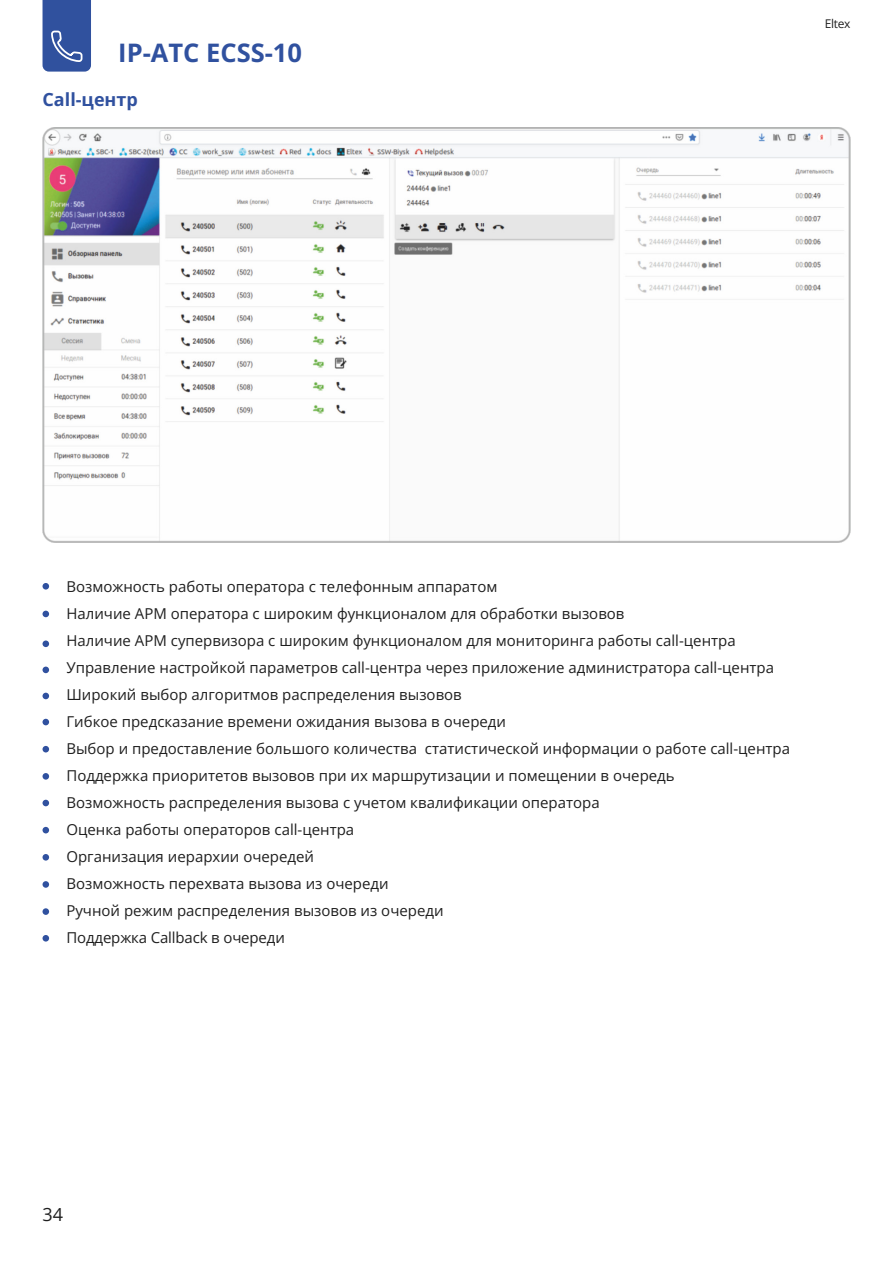
<style>
.page{position:relative;width:893px;height:1263px;background:#fff}
.page>*{position:absolute;margin:0;border:0;box-sizing:border-box;transform-origin:0 0}
.t1{font:700 25.5px "Open Sans";color:#30519f}
.t2{font:700 18px "Open Sans";color:#30519f}
.t3{font:18px "Open Sans";color:#1f1f1f}
.t4{font:15px/27px "Open Sans";color:#1f1f1f}
.t5{font:12px "Open Sans";letter-spacing:-.03em;color:#1f1f1f}
</style>
<div class="page">
<svg style="left:43px;top:0;width:48px;height:72px;background:#3d5ca4"></svg>
<svg style="left:43px;top:583px;width:6px;height:6px"></svg>
<svg style="left:43px;top:611px;width:6px;height:6px"></svg>
<div style="left:43px;top:640px;width:6px;height:7px;background:#30519f;border-radius:50%"></div>
<svg style="left:43px;top:667px;width:6px;height:6px"></svg>
<svg style="left:43px;top:693px;width:6px;height:6px"></svg>
<svg style="left:43px;top:719px;width:6px;height:6px"></svg>
<svg style="left:43px;top:746px;width:6px;height:6px"></svg>
<div style="left:43px;top:773px;width:6px;height:7px;background:#30519f;border-radius:50%"></div>
<svg style="left:43px;top:800px;width:6px;height:6px"></svg>
<svg style="left:43px;top:854px;width:6px;height:6px"></svg>
<svg style="left:43px;top:827px;width:6px;height:6px"></svg>
<div style="left:43px;top:881px;width:6px;height:7px;background:#30519f;border-radius:50%"></div>
<div style="left:43px;top:908px;width:6px;height:7px;background:#30519f;border-radius:50%"></div>
<svg style="left:43px;top:935px;width:6px;height:6px"></svg>
<img style="left:43px;top:128px;width:807px;height:414px">
<h1 class="t1" style="left:118px;top:35px;width:185px">IP-ATC ECSS-10</h1>
<p class="t2" style="left:43px;top:87px;width:97px">Call-центр</p>
<p class="t5" style="left:825px;top:15px;width:27px">Eltex</p>
<p class="t4" style="left:66px;top:572px;width:725px">Возможность работы оператора с телефонным аппаратом<br>Наличие АРМ оператора с широким функционалом для обработки вызовов<br>Наличие АРМ cупервизора с широким функционалом для мониторинга работы call-центра Управление настройкой параметров call-центра через приложение администратора call-центра Широкий выбор алгоритмов распределения вызовов<br>Гибкое предсказание времени ожидания вызова в очереди<br>Выбор и предоставление большого количества статистической информации о работе call-центра Поддержка приоритетов вызовов при их маршрутизации и помещении в очередь<br>Возможность распределения вызова с учетом квалификации оператора<br>Оценка работы операторов call-центра<br>Организация иерархии очередей<br>Возможность перехвата вызова из очереди<br>Ручной режим распределения вызовов из очереди<br>Поддержка Callback в очереди</p>
<p class="t3" style="left:43px;top:1202px;width:22px">34</p>
</div>
